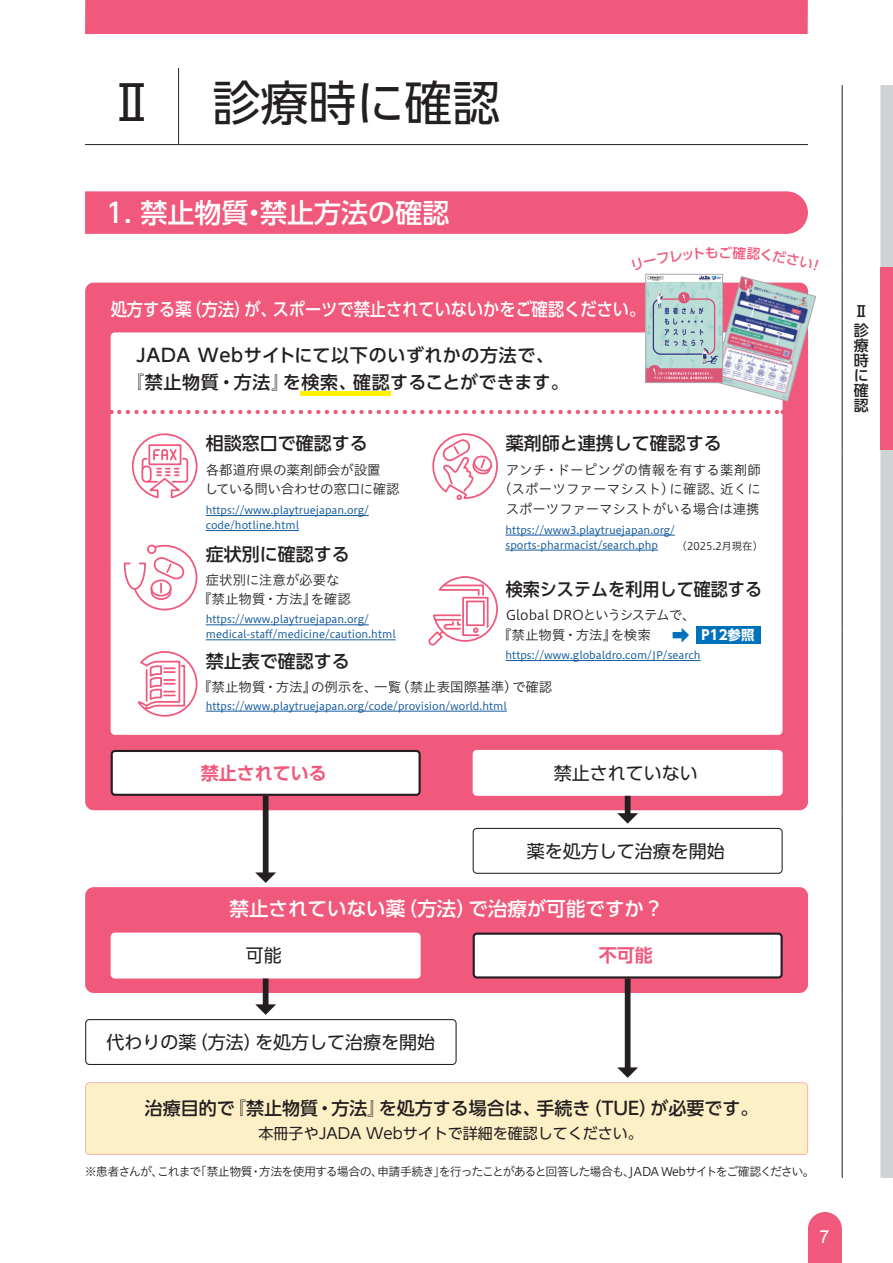
<style>
.page{position:relative;width:893px;height:1263px;background:#fff}
.page>*{position:absolute;margin:0;border:0;box-sizing:border-box;transform-origin:0 0}
.t1{font:48px "UD Shin Go Pro";color:#231f20}
.t2{font:500 27px "UD Shin Go Pro";color:#fff}
.t3{font:500 19.5px "UD Shin Go Pro";color:#fff}
.t4{font:500 18px "UD Shin Go Pro";color:#231f20}
.t5{font:500 18px/27px "UD Shin Go Pro";letter-spacing:.035em;color:#231f20;text-align:center}
.t6{font:18px "UD Shin Go Pro";color:#231f20}
.t7{font:500 18px "UD Shin Go Pro";color:#fff;scale:.9 1}
.t8{font:500 18px "UD Shin Go Pro";color:#231f20;scale:.95 1}
.t9{font:700 18px "UD Shin Go Pro De";color:#f0597c}
.t10{font:18px "Arial";color:#fff}
.t11{font:15px "UD Shin Go Pro";color:#231f20}
.t12{font:500 15px/15px "UD Shin Go Pro";color:#231f20}
.t13{font:13.5px/19.5px "Hiragino UD Sans Std W3";color:#231f20}
.t14{font:13.5px/19.5px "Hiragino UD Sans Std W3";letter-spacing:.02em;color:#231f20;text-align:center}
.t15{font:700 13.5px "UD Shin Go Pro";color:#fff}
.t16{font:500 13.5px "UD Shin Go Pro";color:#f0597c}
.t17{font:12px "Hiragino UD Sans Std W3";letter-spacing:-.07em;color:#231f20}
.t18{font:10.5px/15px "Hiragino UD Sans Std W4";color:#175d9e}
.t19{font:10.5px "Hiragino UD Sans Std W3";color:#231f20}
.s1{font-weight:400;font-size:18px;color:#0072bc}
</style>
<div class="page">
<svg style="left:880px;top:85px;width:13px;height:1093px;background:#d2d3d5"></svg>
<div style="left:880px;top:267px;width:13px;height:182px;background:#f0597c"></div>
<hr style="left:842px;top:85px;width:1px;height:182px;background:#231f20">
<hr style="left:842px;top:267px;width:1px;height:182px;background:#231f20">
<hr style="left:842px;top:449px;width:1px;height:182px;background:#231f20">
<hr style="left:842px;top:631px;width:1px;height:183px;background:#231f20">
<hr style="left:842px;top:814px;width:1px;height:182px;background:#231f20">
<hr style="left:842px;top:996px;width:1px;height:182px;background:#231f20">
<svg style="left:808px;top:1212px;width:34px;height:51px;background:#f16485"></svg>
<div style="left:85px;top:191px;width:723px;height:43px;background:#f0597c"></div>
<div style="left:85px;top:283px;width:723px;height:527px;background:#f0597c;border-radius:9px"></div>
<div style="left:111px;top:332px;width:671px;height:403px;background:#fff;border-radius:4px"></div>
<svg style="left:119px;top:410px;width:663px;height:4px"></svg>
<svg style="left:111px;top:750px;width:310px;height:46px;background:#e8e7e7"></svg>
<div style="left:473px;top:750px;width:310px;height:46px;background:#fff;border-radius:4px"></div>
<div style="left:85px;top:887px;width:723px;height:106px;background:#f0597c;border-radius:9px"></div>
<div style="left:111px;top:932px;width:310px;height:46px;background:#fff;border-radius:4px"></div>
<svg style="left:473px;top:932px;width:310px;height:46px;background:#eae7e8"></svg>
<div style="left:85px;top:1082px;width:723px;height:73px;background:#fef0c6"></div>
<div style="left:263px;top:796px;width:6px;height:78px;background:#231f20"></div>
<svg style="left:255px;top:872px;width:21px;height:11px"></svg>
<div style="left:263px;top:978px;width:6px;height:28px;background:#231f20"></div>
<svg style="left:85px;top:1004px;width:372px;height:61px"></svg>
<div style="left:625px;top:978px;width:5px;height:91px;background:#231f20"></div>
<svg style="left:617px;top:1067px;width:21px;height:11px"></svg>
<div style="left:625px;top:796px;width:5px;height:18px;background:#231f20"></div>
<svg style="left:473px;top:813px;width:310px;height:61px"></svg>
<svg style="left:137px;top:651px;width:61px;height:66px"></svg>
<svg style="left:123px;top:544px;width:75px;height:67px"></svg>
<div style="left:147px;top:545px;width:9px;height:9px;border:2px solid #f0597c;border-radius:50%"></div>
<svg style="left:428px;top:576px;width:70px;height:70px"></svg>
<svg style="left:131px;top:433px;width:67px;height:66px"></svg>
<svg style="left:432px;top:433px;width:66px;height:67px"></svg>
<hr style="left:300px;top:392px;width:91px;height:4px;background:#fff101">
<div style="left:85px;top:0;width:723px;height:34px;background:#f0597c"></div>
<hr style="left:178px;top:68px;width:1px;height:76px;background:#231f20">
<hr style="left:85px;top:144px;width:94px;height:1px;background:#231f20">
<hr style="left:179px;top:144px;width:629px;height:1px;background:#231f20">
<div style="left:696px;top:626px;width:64px;height:18px;background:#0072bc"></div>
<hr style="left:505px;top:535px;width:170px;height:1px;background:#175d9e">
<hr style="left:505px;top:550px;width:153px;height:1px;background:#175d9e">
<hr style="left:505px;top:660px;width:196px;height:1px;background:#175d9e">
<hr style="left:206px;top:624px;width:163px;height:1px;background:#175d9e">
<hr style="left:206px;top:639px;width:190px;height:1px;background:#175d9e">
<hr style="left:206px;top:711px;width:301px;height:1px;background:#175d9e">
<hr style="left:206px;top:515px;width:163px;height:1px;background:#175d9e">
<hr style="left:206px;top:530px;width:93px;height:1px;background:#175d9e">
<svg style="left:632px;top:273px;width:185px;height:129px"></svg>
<h1 class="t1" style="left:108px;top:64px;width:394px">Ⅱ 診療時に確認</h1>
<h2 class="t2" style="left:106px;top:191px;width:345px">1. 禁止物質・禁止方法の確認</h2>
<h3 class="t7" style="left:111px;top:295px;width:595px">処方する薬（方法）が、スポーツで禁止されていないかをご確認ください。</h3>
<h3 class="t5" style="left:126px;top:341px;width:444px">JADA Webサイトにて以下のいずれかの方法で、<br>『禁止物質・方法』を検索、確認することができます。</h3>
<p class="t16" style="left:718px;top:242px;width:15px">ご</p>
<h3 class="t4" style="left:206px;top:429px;width:163px">相談窓口で確認する</h3>
<h3 class="t4" style="left:506px;top:429px;width:217px">薬剤師と連携して確認する</h3>
<p class="t13" style="left:205px;top:459px;width:196px">各都道府県の薬剤師会が設置<br>している問い合わせの窓口に確認</p>
<p class="t18" style="left:206px;top:502px;width:165px">https://www.playtruejapan.org/ code/hotline.html</p>
<h3 class="t4" style="left:206px;top:539px;width:145px">症状別に確認する</h3>
<p class="t14" style="left:498px;top:459px;width:264px">アンチ・ドーピングの情報を有する薬剤師（スポーツファーマシスト）に確認、近くにスポーツファーマシストがいる場合は連携</p>
<p class="t18" style="left:505px;top:521px;width:171px">https://www3.playtruejapan.org/ sports-pharmacist/search.php</p>
<p class="t19" style="left:677px;top:538px;width:88px">（2025.2月現在）</p>
<p class="t13" style="left:198px;top:569px;width:154px;text-align:center">症状別に注意が必要な<br>『禁止物質・方法』を確認</p>
<h3 class="t8" style="left:506px;top:574px;width:271px">検索システムを利用して確認する</h3>
<p class="t18" style="left:206px;top:611px;width:191px">https://www.playtruejapan.org/ medical-staff/medicine/caution.html</p>
<p class="t13" style="left:498px;top:604px;width:199px;text-indent:8px">Global DROというシステムで、『禁止物質・方法』を検索</p>
<p class="t15" style="left:672px;top:624px;width:84px"><span class="s1">➡</span> P12参照</p>
<h3 class="t4" style="left:206px;top:646px;width:145px">禁止表で確認する</h3>
<p class="t18" style="left:505px;top:647px;width:197px">https://www.globaldro.com/JP/search</p>
<p class="t13" style="left:198px;top:677px;width:356px">『禁止物質・方法』の例示を、一覧（禁止表国際基準）で確認</p>
<p class="t18" style="left:206px;top:697px;width:303px">https://www.playtruejapan.org/code/provision/world.html</p>
<h3 class="t9" style="left:201px;top:758px;width:127px">禁止されている</h3>
<h3 class="t6" style="left:554px;top:758px;width:145px">禁止されていない</h3>
<h3 class="t6" style="left:527px;top:836px;width:199px">薬を処方して治療を開始</h3>
<h3 class="t3" style="left:230px;top:892px;width:435px">禁止されていない薬（方法）で治療が可能ですか？</h3>
<h3 class="t6" style="left:246px;top:940px;width:37px">可能</h3>
<h3 class="t9" style="left:599px;top:940px;width:55px">不可能</h3>
<h3 class="t12" style="left:854px;top:301px;width:16px;line-height:19.8px">Ⅱ診</h3>
<h3 class="t12" style="left:854px;top:338px;width:16px;text-align:justify">療時に確認</h3>
<h3 class="t6" style="left:107px;top:1027px;width:330px">代わりの薬（方法）を処方して治療を開始</h3>
<h3 class="t4" style="left:145px;top:1093px;width:615px">治療目的で『禁止物質・方法』を処方する場合は、手続き（TUE）が必要です。</h3>
<h3 class="t11" style="left:259px;top:1121px;width:386px">本冊子やJADA Webサイトで詳細を確認してください。</h3>
<p class="t17" style="left:85px;top:1162px;width:731px">※患者さんが、これまで「禁止物質・方法を使用する場合の、申請手続き」を行ったことがあると回答した場合も、JADA Webサイトをご確認ください。</p>
<h3 class="t10" style="left:819px;top:1225px;width:12px">7</h3>
</div>
